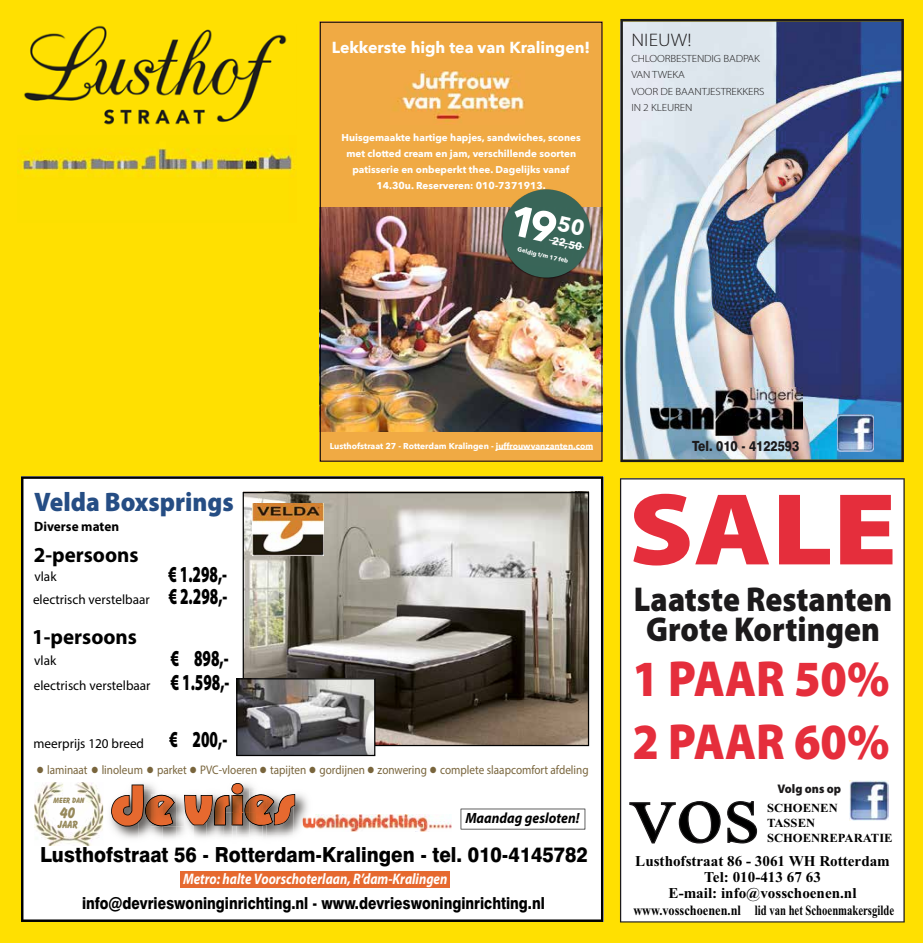
<style>
.page{position:relative;width:923px;height:943px;background:#ffe001}
.page>*{position:absolute;margin:0;border:0;box-sizing:border-box;transform-origin:0 0}
.t1{font:900 103px "Myriad Pro";color:#e52e3c;scale:1.12 1}
.t2{font:86.88px "Times New Roman";color:#000;scale:1.08 1}
.t3{font:900 50.88px/62.9px "Myriad Pro";color:#e52e3c;scale:.91 1}
.t4{font:700 42.5px "Avenir Next";color:#fff}
.t5{font:900 34.62px/30px "Myriad Pro";color:#1c1a1b;text-align:center;scale:.91 1}
.t6{font:900 26.88px "Myriad Pro";color:#254d84;scale:.93 1}
.t7{font:900 22.88px "Myriad Pro";color:#000;scale:.65 1}
.t8{font:700 21.38px "Myriad Pro";color:#000}
.t9{font:800 20.75px "Swiss 721 BT";color:#000;scale:.92 1}
.t10{font:300 18.12px "Myriad Pro";letter-spacing:.01em;color:#1c1a1b;scale:1.1 1}
.t11{font:800 16.62px "Swiss 721 BT";color:#000;scale:.84 1}
.t12{font:700 16px "Avenir Next";color:#fff}
.t13{font:800 15.5px "Balloon BT";color:#96885a;scale:.91 1}
.t14{font:italic 700 15.25px "Myriad Pro";color:#fff;scale:.85 1}
.t15{font:700 15px/15.6px "Times New Roman";color:#000;text-align:center}
.t16{font:italic 700 14.88px "Myriad Pro";color:#000;scale:.92 1}
.t17{font:700 14.12px "Times New Roman";color:#000;scale:.75 1}
.t18{font:700 14.12px "Times New Roman";color:#000;scale:.87 1}
.t19{font:800 14px "Swiss 721 BT";color:#1c1a1b;scale:.87 1}
.t20{font:13.5px/24.6px "Myriad Pro";color:#000}
.t21{font:700 13.5px "Myriad Pro";color:#000}
.t22{font:900 12.5px "Myriad Pro";color:#1c1a1b;scale:.95 1}
.t23{font:12.38px "Myriad Pro";color:#79653c;scale:.9 1}
.t24{font:700 12.25px/14.8px "Times New Roman";color:#000}
.t25{font:700 10.62px "Avenir Next";color:#fff}
.t26{font:800 10.62px "Balloon BT";color:#96885a;scale:.91 1}
.t27{font:300 10.5px/16.2px "Myriad Pro";letter-spacing:-.01em;color:#1c1a1b;scale:1.1 1}
.t28{font:700 9.88px/16px "Avenir Next";color:#fff;text-align:center}
.t29{font:700 8.5px "Avenir Next";color:#fff}
.t30{font:800 7.88px "Balloon BT";color:#96885a;scale:.91 1}
.t31{font:700 6px "Avenir Next";color:#fff}
.s1{font-weight:900;font-size:22.88px}
</style>
<div class="page">
<img style="left:17px;top:148px;width:277px;height:29px">
<img style="left:24px;top:25px;width:263px;height:100px">
<div style="left:620px;top:478px;width:285px;height:444px;background:#fff"></div>
<svg style="left:628px;top:800px;width:130px;height:44px;background:#dedede"></svg>
<img style="left:849px;top:781px;width:40px;height:39px">
<div style="left:322px;top:24px;width:278px;height:435px;background:#f0aa44"></div>
<img style="left:322px;top:208px;width:278px;height:223px">
<hr style="left:496px;top:449px;width:97px;height:1px;background:#fff">
<img style="left:391px;top:70px;width:134px;height:55px">
<img style="left:503px;top:189px;width:92px;height:93px">
<svg style="left:548px;top:239px;width:37px;height:9px"></svg>
<div style="left:320px;top:22px;width:282px;height:439px;border:1px solid #000"></div>
<img style="left:620px;top:19px;width:284px;height:443px">
<img style="left:837px;top:414px;width:37px;height:37px">
<img style="left:650px;top:388px;width:152px;height:47px">
<div style="left:21px;top:476px;width:582px;height:446px;background:#fff"></div>
<img style="left:315px;top:814px;width:137px;height:17px">
<img style="left:237px;top:787px;width:78px;height:57px">
<img style="left:267px;top:825px;width:26px;height:18px">
<img style="left:250px;top:825px;width:12px;height:18px">
<img style="left:232px;top:825px;width:5px;height:18px">
<img style="left:237px;top:825px;width:13px;height:18px">
<img style="left:163px;top:788px;width:69px;height:56px">
<img style="left:207px;top:825px;width:17px;height:18px">
<img style="left:224px;top:825px;width:8px;height:18px">
<img style="left:177px;top:788px;width:17px;height:55px">
<img style="left:104px;top:778px;width:59px;height:66px">
<img style="left:175px;top:794px;width:9px;height:32px">
<svg style="left:110px;top:784px;width:65px;height:42px;background:#c2866a"></svg>
<img style="left:224px;top:776px;width:38px;height:7px">
<svg style="left:184px;top:783px;width:111px;height:42px;background:#bf8b71"></svg>
<svg style="left:461px;top:808px;width:124px;height:21px;background:#f3f3f3"></svg>
<div style="left:180px;top:871px;width:270px;height:16px;background:#e6692f"></div>
<img style="left:34px;top:782px;width:69px;height:64px">
<img style="left:53px;top:797px;width:32px;height:6px">
<svg style="left:243px;top:492px;width:346px;height:254px;background:#918b80"></svg>
<svg style="left:236px;top:678px;width:139px;height:78px;background:#767576"></svg>
<svg style="left:37px;top:767px;width:6px;height:6px"></svg>
<svg style="left:92px;top:767px;width:6px;height:6px"></svg>
<svg style="left:147px;top:767px;width:6px;height:6px"></svg>
<svg style="left:190px;top:767px;width:6px;height:6px"></svg>
<svg style="left:260px;top:767px;width:6px;height:6px"></svg>
<svg style="left:310px;top:767px;width:6px;height:6px"></svg>
<svg style="left:368px;top:767px;width:6px;height:6px"></svg>
<svg style="left:430px;top:767px;width:6px;height:6px"></svg>
<h3 class="t12" style="left:332px;top:34px;width:260px">Lekkerste high tea van Kralingen!</h3>
<p class="t28" style="left:341px;top:129px;width:241px">Huisgemaakte hartige hapjes, sandwiches, scones met clotted cream en jam, verschillende soorten patisserie en onbeperkt thee. Dagelijks vanaf 14.30u. Reserveren: 010-7371913.</p>
<h3 class="t4" style="left:518px;top:183px;width:76px;rotate:13deg">19<sup>50</sup></h3>
<p class="t25" style="left:554px;top:231px;width:32px;rotate:13deg">22,50</p>
<p class="t31" style="left:519px;top:244px;width:53px;rotate:13deg">Geldig t/m 17 feb</p>
<h3 class="t10" style="left:631px;top:29px;width:56px">NIEUW!</h3>
<p class="t27" style="left:631px;top:50px;width:122px">CHLOORBESTENDIG BADPAK<br>VAN TWEKA<br>VOOR DE BAANTJESTREKKERS<br>IN 2 KLEUREN</p>
<h3 class="t6" style="left:34px;top:484px;width:216px">Velda Boxsprings</h3>
<h3 class="t21" style="left:34px;top:518px;width:86px">Diverse maten</h3>
<h3 class="t8" style="left:34px;top:540px;width:106px">2-persoons</h3>
<h3 class="t20" style="left:33px;top:586px;width:118px">electrisch verstelbaar</h3>
<h3 class="t20" style="left:34px;top:564px;width:24px">vlak</h3>
<h3 class="t7" style="left:168px;top:558px;width:92px">€ 1.298,-</h3>
<h3 class="t7" style="left:169px;top:581px;width:92px">€ 2.298,-</h3>
<h3 class="t8" style="left:32px;top:623px;width:106px">1-persoons</h3>
<h3 class="t20" style="left:34px;top:648px;width:197px">vlak<br>electrisch verstelbaar <span class="s1">€ 1.598,-</span></h3>
<h3 class="t20" style="left:34px;top:731px;width:195px">meerprijs 120 breed <span class="s1">€ 200,-</span></h3>
<h3 class="t7" style="left:171px;top:642px;width:90px">€ 898,-</h3>
<p class="t29" style="left:330px;top:438px;width:265px">Lusthofstraat 27 - Rotterdam Kralingen - juffrouwvanzanten.com</p>
<p class="t23" style="left:47px;top:762px;width:603px">laminaat linoleum parket PVC-vloeren tapijten gordijnen zonwering complete slaapcomfort afdeling</p>
<p class="t30" style="left:53px;top:795px;width:36px">MEER DAN</p>
<h3 class="t13" style="left:60px;top:803px;width:18px">40</h3>
<p class="t26" style="left:58px;top:818px;width:24px">JAAR</p>
<h3 class="t16" style="left:465px;top:808px;width:126px">Maandag gesloten!</h3>
<h3 class="t9" style="left:40px;top:841px;width:597px">Lusthofstraat 56 - Rotterdam-Kralingen - tel. 010-4145782</h3>
<h3 class="t14" style="left:183px;top:869px;width:313px">Metro: halte Voorschoterlaan, R’dam-Kralingen</h3>
<h3 class="t11" style="left:82px;top:892px;width:552px">info@devrieswoninginrichting.nl - www.devrieswoninginrichting.nl</h3>
<h3 class="t19" style="left:692px;top:437px;width:125px">Tel. 010 - 4122593</h3>
<h1 class="t1" style="left:629px;top:461px;width:241px">SALE</h1>
<h3 class="t5" style="left:634px;top:583px;width:285px">Laatste Restanten<br>Grote Kortingen</h3>
<h3 class="t3" style="left:633px;top:645px;width:284px">1 PAAR 50%<br>2 PAAR 60%</h3>
<p class="t22" style="left:777px;top:780px;width:68px">Volg ons op</p>
<h2 class="t2" style="left:629px;top:754px;width:123px">vos</h2>
<p class="t24" style="left:767px;top:800px;width:127px">SCHOENEN<br>TASSEN<br>SCHOENREPARATIE</p>
<h3 class="t15" style="left:635px;top:853px;width:256px">Lusthofstraat 86 - 3061 WH Rotterdam<br>Tel: 010-413 67 63<br>E-mail: info@vosschoenen.nl</h3>
<h3 class="t17" style="left:755px;top:900px;width:187px">lid van het Schoenmakersgilde</h3>
<h3 class="t18" style="left:633px;top:900px;width:125px">www.vosschoenen.nl</h3>
</div>
